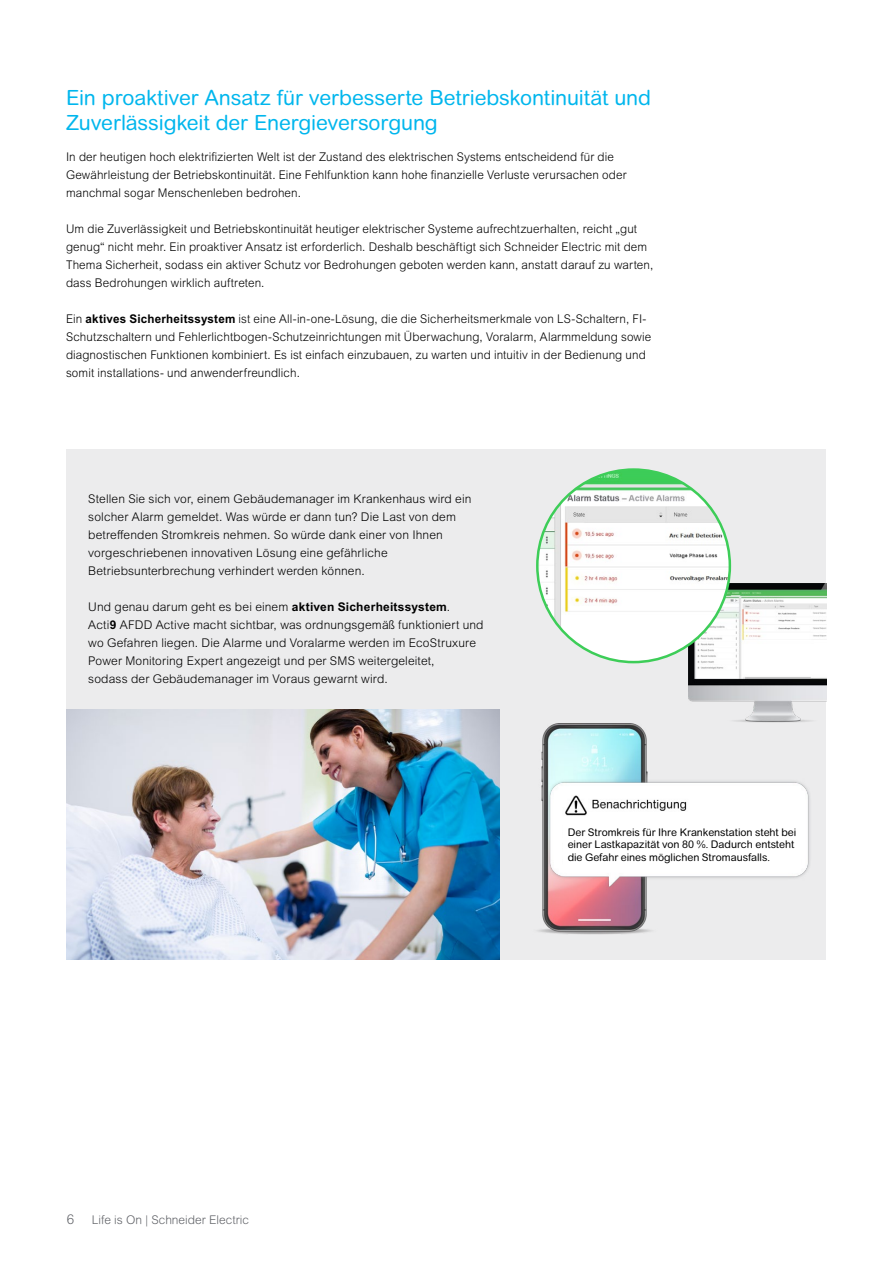
<style>
.page{position:relative;width:893px;height:1263px;background:#fff}
.page>*{position:absolute;margin:0;border:0;box-sizing:border-box;transform-origin:0 0}
.t1{font:21px/25.2px "Arial Rounded MT Pro";letter-spacing:-.005em;color:#00b6ed}
.t2{font:300 13.5px "Arial MT Pro";color:#626469}
.t3{font:300 12px/18px "Arial MT Pro";letter-spacing:.01em;color:#000}
.t4{font:300 12px "Arial Rounded MT Pro";color:#626469}
.t5{font:10.65px/12.8px "Arial Rounded MT Pro";letter-spacing:-.005em;color:#000}
.s1{font-weight:700}
</style>
<div class="page">
<div style="left:67px;top:449px;width:759px;height:511px;background:#ececed"></div>
<img style="left:537px;top:724px;width:115px;height:210px">
<img style="left:67px;top:710px;width:433px;height:250px">
<img style="left:689px;top:583px;width:137px;height:139px">
<img style="left:546px;top:778px;width:264px;height:114px">
<img style="left:537px;top:470px;width:193px;height:192px;border-radius:96px">
<div style="left:563px;top:823px;width:238px;height:44px;background:#fff"></div>
<h1 class="t1" style="left:66px;top:85px;width:587px">Ein proaktiver Ansatz für verbesserte Betriebskontinuität und<br>Zuverlässigkeit der Energieversorgung</h1>
<p class="t3" style="left:66px;top:148px;width:562px">In der heutigen hoch elektrifizierten Welt ist der Zustand des elektrischen Systems entscheidend für die<br>Gewährleistung der Betriebskontinuität. Eine Fehlfunktion kann hohe finanzielle Verluste verursachen oder manchmal sogar Menschenleben bedrohen.</p>
<p class="t3" style="left:66px;top:220px;width:589px">Um die Zuverlässigkeit und Betriebskontinuität heutiger elektrischer Systeme aufrechtzuerhalten, reicht „gut genug“ nicht mehr. Ein proaktiver Ansatz ist erforderlich. Deshalb beschäftigt sich Schneider Electric mit dem Thema Sicherheit, sodass ein aktiver Schutz vor Bedrohungen geboten werden kann, anstatt darauf zu warten, dass Bedrohungen wirklich auftreten.</p>
<p class="t3" style="left:66px;top:310px;width:587px">Ein <span class="s1">aktives Sicherheitssystem</span> ist eine All-in-one-Lösung, die die Sicherheitsmerkmale von LS-Schaltern, FI-Schutzschaltern und Fehlerlichtbogen-Schutzeinrichtungen mit Überwachung, Voralarm, Alarmmeldung sowie diagnostischen Funktionen kombiniert. Es ist einfach einzubauen, zu warten und intuitiv in der Bedienung und somit installations- und anwenderfreundlich.</p>
<p class="t3" style="left:88px;top:490px;width:385px">Stellen Sie sich vor, einem Gebäudemanager im Krankenhaus wird ein solcher Alarm gemeldet. Was würde er dann tun? Die Last von dem betreffenden Stromkreis nehmen. So würde dank einer von Ihnen vorgeschriebenen innovativen Lösung eine gefährliche Betriebsunterbrechung verhindert werden können.</p>
<p class="t3" style="left:88px;top:598px;width:397px">Und genau darum geht es bei einem <span class="s1">aktiven Sicherheitssystem</span>.<br>Acti<span class="s1">9</span> AFDD Active macht sichtbar, was ordnungsgemäß funktioniert und wo Gefahren liegen. Die Alarme und Voralarme werden im EcoStruxure Power Monitoring Expert angezeigt und per SMS weitergeleitet,<br>sodass der Gebäudemanager im Voraus gewarnt wird.</p>
<p class="t5" style="left:568px;top:826px;width:230px">Der Stromkreis für Ihre Krankenstation steht bei einer Lastkapazität von 80 %. Dadurch entsteht die Gefahr eines möglichen Stromausfalls.</p>
<p class="t2" style="left:67px;top:1210px;width:9px">6</p>
<p class="t4" style="left:92px;top:1212px;width:159px">Life is On | Schneider Electric</p>
</div>
